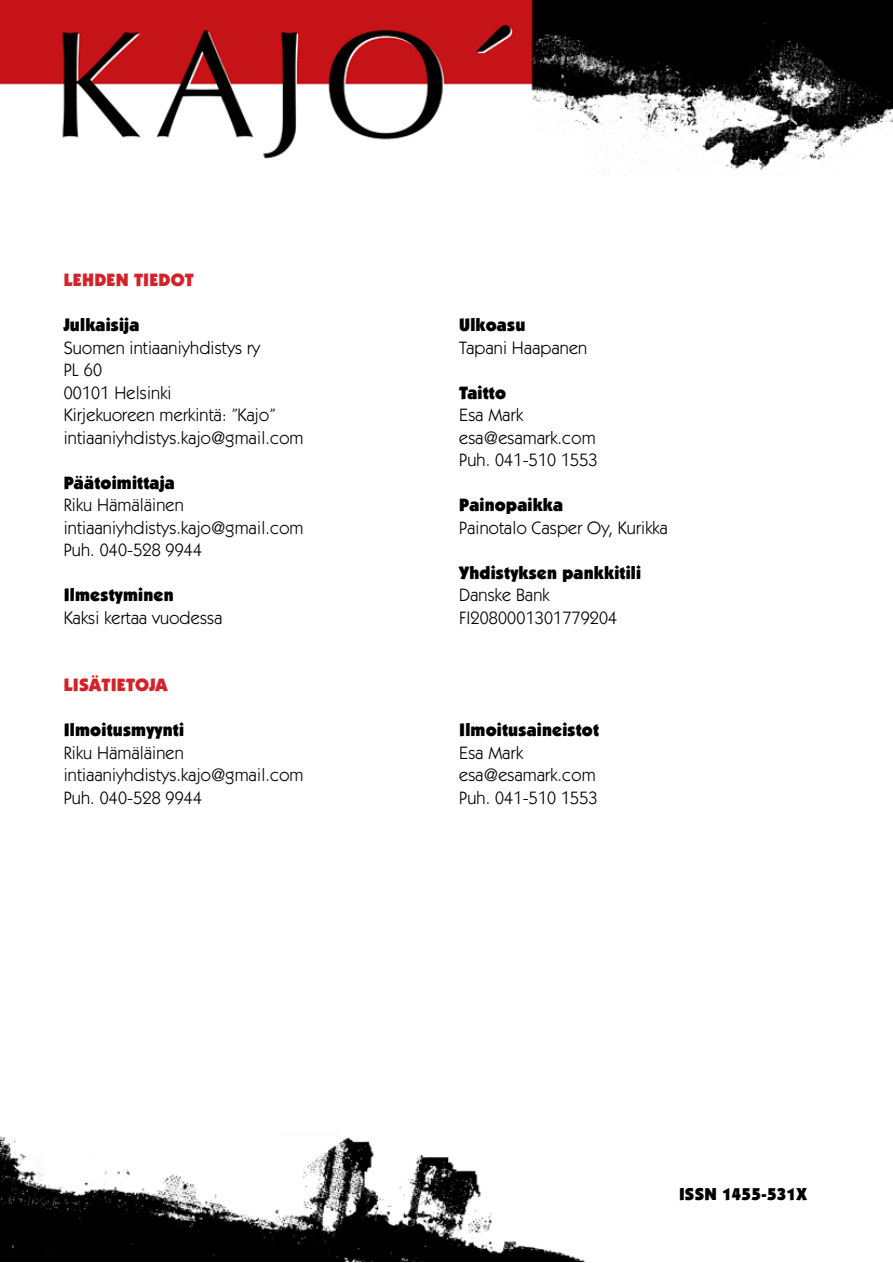
<style>
.page{position:relative;width:893px;height:1263px;background:#fff}
.page>*{position:absolute;margin:0;border:0;box-sizing:border-box;transform-origin:0 0}
.t1{font:18px/22.5px "Itc Kabel";letter-spacing:.01em;color:#000}
.t2{font:900 18px "Itc Kabel";letter-spacing:.01em;color:#000}
.t3{font:900 18px "Itc Kabel";letter-spacing:.01em;color:#d2232a}
.t4{font:900 17.25px "Itc Kabel";letter-spacing:.01em;color:#000}
</style>
<div class="page">
<img style="left:0;top:0;width:893px;height:1261px">
<p class="t3" style="left:64px;top:269px;width:132px">LEHDEN TIEDOT</p>
<p class="t2" style="left:64px;top:314px;width:77px">Julkaisija</p>
<p class="t1" style="left:64px;top:336px;width:241px">Suomen intiaaniyhdistys ry<br>PL 60<br>00101 Helsinki<br>Kirjekuoreen merkintä: ”Kajo” intiaaniyhdistys.kajo@gmail.com</p>
<p class="t2" style="left:64px;top:471px;width:113px">Päätoimittaja</p>
<p class="t1" style="left:64px;top:493px;width:241px">Riku Hämäläinen intiaaniyhdistys.kajo@gmail.com<br>Puh. 040-528 9944</p>
<p class="t2" style="left:64px;top:584px;width:111px">Ilmestyminen</p>
<p class="t1" style="left:64px;top:606px;width:160px">Kaksi kertaa vuodessa</p>
<p class="t3" style="left:64px;top:674px;width:105px">LISÄTIETOJA</p>
<p class="t2" style="left:64px;top:719px;width:122px">Ilmoitusmyynti</p>
<p class="t1" style="left:64px;top:741px;width:241px">Riku Hämäläinen intiaaniyhdistys.kajo@gmail.com<br>Puh. 040-528 9944</p>
<p class="t2" style="left:459px;top:314px;width:68px">Ulkoasu</p>
<p class="t1" style="left:459px;top:336px;width:129px">Tapani Haapanen</p>
<p class="t2" style="left:459px;top:381px;width:48px">Taitto</p>
<p class="t1" style="left:459px;top:403px;width:140px">Esa Mark esa@esamark.com<br>Puh. 041-510 1553</p>
<p class="t2" style="left:459px;top:494px;width:105px">Painopaikka</p>
<p class="t1" style="left:459px;top:516px;width:210px">Painotalo Casper Oy, Kurikka</p>
<p class="t2" style="left:459px;top:561px;width:183px">Yhdistyksen pankkitili</p>
<p class="t1" style="left:459px;top:583px;width:160px">Danske Bank<br>FI2080001301779204</p>
<p class="t2" style="left:459px;top:719px;width:141px">Ilmoitusaineistot</p>
<p class="t1" style="left:459px;top:741px;width:140px">Esa Mark esa@esamark.com<br>Puh. 041-510 1553</p>
<p class="t4" style="left:679px;top:1183px;width:129px">ISSN 1455-531X</p>
</div>
